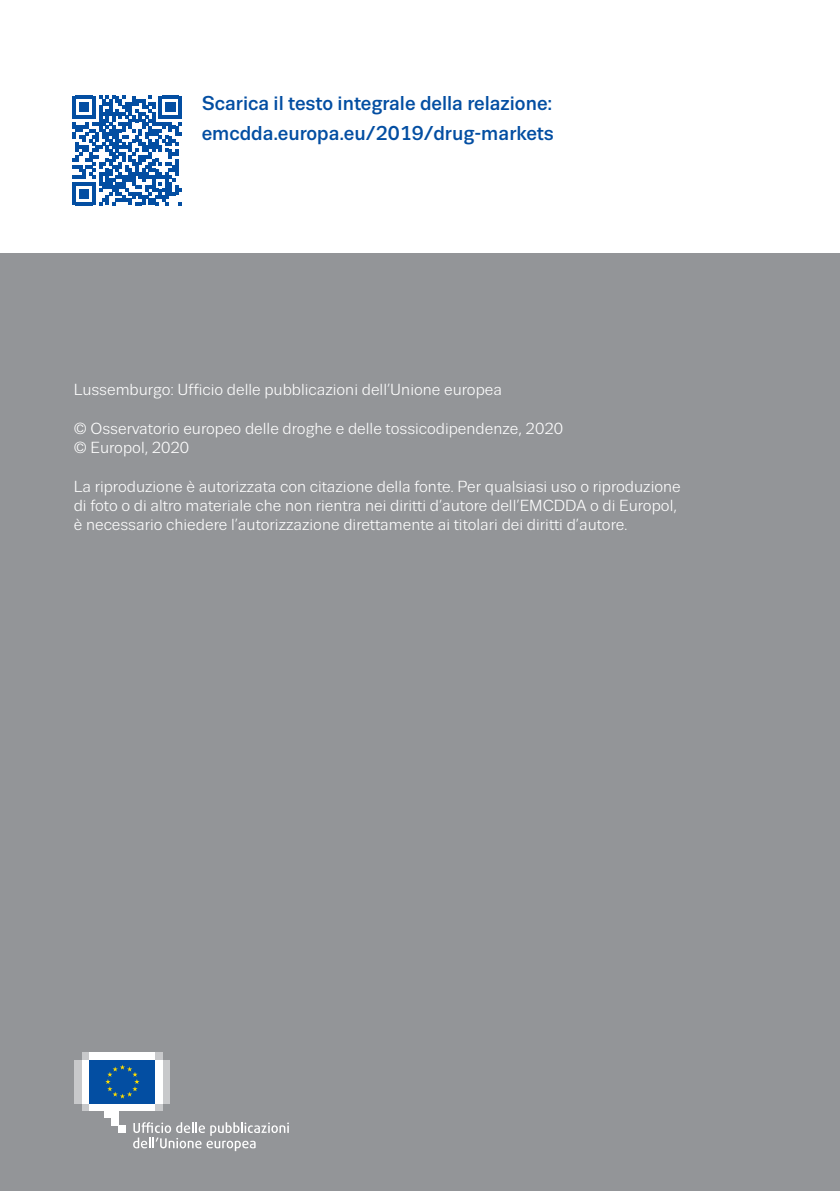
<style>
.page{position:relative;width:840px;height:1191px;background:#fff}
.page>*{position:absolute;margin:0;border:0;box-sizing:border-box;transform-origin:0 0}
.end_01{font:500 20px "Trivia Sans";color:#034ea2}
.end_02_sb{font:16px/19.2px "Trivia Sans";color:#fff}
.end_02_break{font:16px "Trivia Sans";color:#fff}
.end_02{font:16px "Trivia Sans";color:#fff}
</style>
<div class="page">
<div style="left:495px;top:253px;width:344px;height:938px;background:#939598"></div>
<div style="left:0;top:253px;width:495px;height:938px;background:#939598"></div>
<svg style="left:72px;top:96px;width:110px;height:109px"></svg>
<div style="left:82px;top:1103px;width:81px;height:7px;background:#c8c9cb"></div>
<div style="left:82px;top:1052px;width:81px;height:7px;background:#c8c9cb"></div>
<div style="left:89px;top:1052px;width:66px;height:7px;background:#fff"></div>
<div style="left:89px;top:1103px;width:66px;height:7px;background:#fff"></div>
<div style="left:155px;top:1059px;width:8px;height:44px;background:#fff"></div>
<div style="left:163px;top:1059px;width:7px;height:44px;background:#c8c9cb"></div>
<div style="left:82px;top:1059px;width:7px;height:44px;background:#fff"></div>
<div style="left:75px;top:1059px;width:7px;height:44px;background:#c8c9cb"></div>
<div style="left:104px;top:1103px;width:15px;height:15px;background:#fff"></div>
<div style="left:111px;top:1103px;width:8px;height:22px;background:#fff"></div>
<div style="left:119px;top:1125px;width:7px;height:7px;background:#fff"></div>
<div style="left:89px;top:1059px;width:66px;height:44px;background:#034ea2"></div>
<svg style="left:105px;top:1065px;width:34px;height:33px"></svg>
<svg style="left:133px;top:1122px;width:156px;height:29px"></svg>
<p class="end_01" style="left:201px;top:93px;width:352px">Scarica il testo integrale della relazione:</p>
<p class="end_01" style="left:201px;top:122px;width:353px">emcdda.europa.eu/2019/drug-markets</p>
<p class="end_02_break" style="left:74px;top:380px;width:429px">Lussemburgo: Ufficio delle pubblicazioni dell’Unione europea</p>
<p class="end_02_sb" style="left:74px;top:419px;width:490px">© Osservatorio europeo delle droghe e delle tossicodipendenze, 2020</p>
<p class="end_02" style="left:74px;top:439px;width:117px">© Europol, 2020</p>
<p class="end_02_sb" style="left:74px;top:477px;width:608px">La riproduzione è autorizzata con citazione della fonte. Per qualsiasi uso o riproduzione di foto o di altro materiale che non rientra nei diritti d’autore dell’EMCDDA o di Europol, è necessario chiedere l’autorizzazione direttamente ai titolari dei diritti d’autore.</p>
</div>
